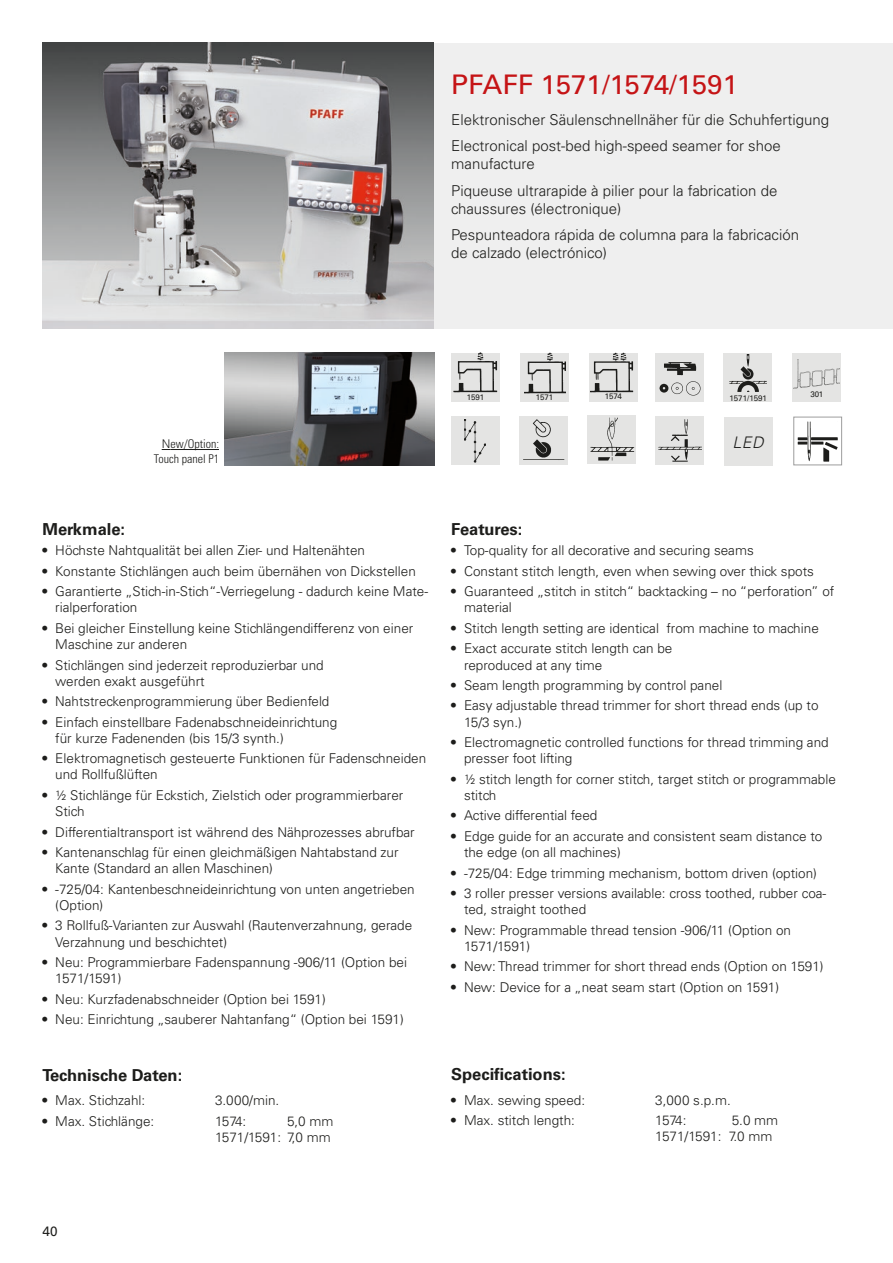
<style>
.page{position:relative;width:893px;height:1263px;background:#fff}
.page>*{position:absolute;margin:0;border:0;box-sizing:border-box;transform-origin:0 0}
.ueberschriften_links{font:27px "Univers";color:#c51416}
.Zwischenüberschrift{font:700 16.5px "Univers";color:#1d1d1b}
.t1{font:italic 300 15.9px "Univers";color:#1d1d1b}
.Titel_2{font:300 15px/18px "Univers";color:#1d1d1b}
.t2{font:300 13.5px/16.2px "Univers";color:#1d1d1b}
.t3{font:13.5px "Univers";color:#1d1d1b}
.fließtext_frei{font:300 condensed 12px/14.4px "Univers LT Std";color:#1d1d1b;text-align:right}
.Piktogramme{font:7.95px "Univers";color:#1d1d1b}
.s1{font-family:"Univers";font-stretch:normal}
.s2{font-weight:400}
</style>
<div class="page">
<div style="left:376px;top:43px;width:517px;height:286px;background:#efefef"></div>
<div style="left:655px;top:353px;width:49px;height:49px;background:#e4e4e3"></div>
<img style="left:660px;top:362px;width:40px;height:34px">
<div style="left:451px;top:353px;width:49px;height:49px;background:#e4e4e3"></div>
<div style="left:589px;top:353px;width:48px;height:49px;background:#e4e4e3"></div>
<img style="left:591px;top:353px;width:42px;height:40px">
<div style="left:655px;top:416px;width:49px;height:49px;background:#e4e4e3"></div>
<img style="left:658px;top:419px;width:44px;height:43px">
<div style="left:587px;top:415px;width:49px;height:49px;background:#e4e4e3"></div>
<img style="left:590px;top:418px;width:44px;height:43px">
<div style="left:451px;top:416px;width:49px;height:49px;background:#e4e4e3"></div>
<img style="left:465px;top:419px;width:21px;height:43px">
<div style="left:723px;top:353px;width:49px;height:49px;background:#e4e4e3"></div>
<div style="left:792px;top:353px;width:49px;height:49px;background:#e4e4e3"></div>
<img style="left:793px;top:360px;width:47px;height:28px">
<div style="left:519px;top:416px;width:49px;height:49px;background:#e4e4e3"></div>
<img style="left:523px;top:419px;width:42px;height:41px">
<div style="left:793px;top:417px;width:49px;height:48px;border:1px solid #9d9d9d"></div>
<img style="left:798px;top:422px;width:40px;height:39px">
<div style="left:520px;top:353px;width:49px;height:49px;background:#e4e4e3"></div>
<img style="left:524px;top:353px;width:42px;height:40px">
<div style="left:724px;top:417px;width:49px;height:49px;background:#e4e4e3"></div>
<img style="left:730px;top:354px;width:37px;height:37px">
<img style="left:454px;top:352px;width:43px;height:41px">
<img style="left:43px;top:43px;width:390px;height:285px">
<img style="left:225px;top:353px;width:209px;height:112px">
<hr style="left:170px;top:449px;width:49px;height:1px;background:#1d1d1b">
<p class="ueberschriften_links" style="left:451px;top:68px;width:288px">PFAFF 1571/1574/1591</p>
<p class="Titel_2" style="left:451px;top:110px;width:379px">Elektronischer Säulenschnellnäher für die Schuhfertigung</p>
<p class="Titel_2" style="left:451px;top:137px;width:331px">Electronical post-bed high-speed seamer for shoe manufacture</p>
<p class="Titel_2" style="left:451px;top:181px;width:328px">Piqueuse ultrarapide à pilier pour la fabrication de chaussures (électronique)</p>
<p class="Titel_2" style="left:451px;top:226px;width:349px">Pespunteadora rápida de columna para la fabricación de calzado (electrónico)</p>
<p class="fließtext_frei" style="left:154px;top:437px;width:67px"><span class="s1">N</span>ew/Option:<br>Touch panel P1</p>
<p class="Zwischenüberschrift" style="left:43px;top:519px;width:84px">Merkmale:</p>
<p class="t2" style="left:43px;top:542px;width:324px"><span class="s2">•</span> Höchste Nahtqualität bei allen Zier- und Haltenähten</p>
<p class="t2" style="left:43px;top:563px;width:375px"><span class="s2">•</span> Konstante Stichlängen auch beim übernähen von Dickstellen</p>
<p class="t2" style="left:55px;top:583px;width:374px;text-indent:-13px"><span class="s2">•</span> Garantierte „Stich-in-Stich“-Verriegelung - dadurch keine Mate&shy;rialperforation</p>
<p class="t2" style="left:55px;top:620px;width:360px;text-indent:-13px"><span class="s2">•</span> Bei gleicher Einstellung keine Stichlängendifferenz von einer<br>Maschine zur anderen</p>
<p class="t2" style="left:55px;top:657px;width:270px;text-indent:-13px"><span class="s2">•</span> Stichlängen sind jederzeit reproduzierbar und werden exakt ausgeführt</p>
<p class="t2" style="left:43px;top:693px;width:288px"><span class="s2">•</span> Nahtstreckenprogrammierung über Bedienfeld</p>
<p class="t2" style="left:55px;top:714px;width:283px;text-indent:-13px"><span class="s2">•</span> Einfach einstellbare Fadenabschneideinrichtung für kurze Fadenenden (bis 15/3 synth.)</p>
<p class="t2" style="left:55px;top:750px;width:373px;text-indent:-13px"><span class="s2">•</span> Elektromagnetisch gesteuerte Funktionen für Fadenschneiden und Rollfußlüften</p>
<p class="t2" style="left:55px;top:787px;width:350px;text-indent:-13px"><span class="s2">•</span> ½ Stichlänge für Eckstich, Zielstich oder programmierbarer<br>Stich</p>
<p class="t2" style="left:43px;top:824px;width:374px"><span class="s2">•</span> Differentialtransport ist während des Nähprozesses abrufbar</p>
<p class="t2" style="left:55px;top:844px;width:345px;text-indent:-13px"><span class="s2">•</span> Kantenanschlag für einen gleichmäßigen Nahtabstand zur<br>Kante (Standard an allen Maschinen)</p>
<p class="t2" style="left:55px;top:881px;width:361px;text-indent:-13px"><span class="s2">•</span> -725/04: Kantenbeschneideinrichtung von unten angetrieben (Option)</p>
<p class="t2" style="left:55px;top:917px;width:358px;text-indent:-13px"><span class="s2">•</span> 3 Rollfuß-Varianten zur Auswahl (Rautenverzahnung, gerade<br>Verzahnung und beschichtet)</p>
<p class="t2" style="left:55px;top:954px;width:353px;text-indent:-13px"><span class="s2">•</span> Neu: Programmierbare Fadenspannung -906/11 (Option bei<br>1571/1591)</p>
<p class="t2" style="left:43px;top:991px;width:285px"><span class="s2">•</span> Neu: Kurzfadenabschneider (Option bei 1591)</p>
<p class="t2" style="left:43px;top:1011px;width:363px"><span class="s2">•</span> Neu: Einrichtung „sauberer Nahtanfang“ (Option bei 1591)</p>
<p class="Zwischenüberschrift" style="left:43px;top:1065px;width:141px">Technische Daten:</p>
<p class="t2" style="left:43px;top:1092px;width:104px"><span class="s2">•</span> Max. Stichzahl:</p>
<p class="t2" style="left:215px;top:1092px;width:66px">3.000/min.</p>
<p class="t2" style="left:43px;top:1113px;width:113px"><span class="s2">•</span> Max. Stichlänge:</p>
<p class="t2" style="left:215px;top:1113px;width:33px">1574:</p>
<p class="t2" style="left:215px;top:1113px;width:120px;text-align:right">5,0 mm<br>1571/1591: 7,0 mm</p>
<p class="Piktogramme" style="left:467px;top:392px;width:19px">1591</p>
<p class="Piktogramme" style="left:605px;top:392px;width:19px">1574</p>
<p class="Piktogramme" style="left:810px;top:390px;width:14px">301</p>
<p class="Piktogramme" style="left:536px;top:392px;width:19px">1571</p>
<p class="Piktogramme" style="left:729px;top:393px;width:39px">1571/1591</p>
<p class="t1" style="left:732px;top:433px;width:33px">LED</p>
<p class="Zwischenüberschrift" style="left:451px;top:519px;width:73px">Features:</p>
<p class="t2" style="left:451px;top:542px;width:304px"><span class="s2">•</span> Top-quality for all decorative and securing seams</p>
<p class="t2" style="left:451px;top:563px;width:364px"><span class="s2">•</span> Constant stitch length, even when sewing over thick spots</p>
<p class="t2" style="left:464px;top:583px;width:372px;text-indent:-13px"><span class="s2">•</span> Guaranteed „stitch in stitch“ backtacking – no “perforation” of material</p>
<p class="t2" style="left:451px;top:620px;width:369px"><span class="s2">•</span> Stitch length setting are identical from machine to machine</p>
<p class="t2" style="left:464px;top:640px;width:210px;text-indent:-13px"><span class="s2">•</span> Exact accurate stitch length can be reproduced at any time</p>
<p class="t2" style="left:451px;top:677px;width:273px"><span class="s2">•</span> Seam length programming by control panel</p>
<p class="t2" style="left:464px;top:697px;width:356px;text-indent:-13px"><span class="s2">•</span> Easy adjustable thread trimmer for short thread ends (up to<br>15/3 syn.)</p>
<p class="t2" style="left:464px;top:734px;width:366px;text-indent:-13px"><span class="s2">•</span> Electromagnetic controlled functions for thread trimming and presser foot lifting</p>
<p class="t2" style="left:464px;top:771px;width:373px;text-indent:-13px"><span class="s2">•</span> ½ stitch length for corner stitch, target stitch or programmable stitch</p>
<p class="t2" style="left:451px;top:807px;width:148px"><span class="s2">•</span> Active differential feed</p>
<p class="t2" style="left:464px;top:828px;width:360px;text-indent:-13px"><span class="s2">•</span> Edge guide for an accurate and consistent seam distance to the edge (on all machines)</p>
<p class="t2" style="left:451px;top:865px;width:367px"><span class="s2">•</span> -725/04: Edge trimming mechanism, bottom driven (option)</p>
<p class="t2" style="left:464px;top:885px;width:364px;text-indent:-13px"><span class="s2">•</span> 3 roller presser versions available: cross toothed, rubber coa&shy;ted, straight toothed</p>
<p class="t2" style="left:464px;top:922px;width:328px;text-indent:-13px"><span class="s2">•</span> New: Programmable thread tension -906/11 (Option on<br>1571/1591)</p>
<p class="t2" style="left:451px;top:958px;width:374px"><span class="s2">•</span> New: Thread trimmer for short thread ends (Option on 1591)</p>
<p class="t2" style="left:451px;top:979px;width:329px"><span class="s2">•</span> New: Device for a „neat seam start (Option on 1591)</p>
<p class="Zwischenüberschrift" style="left:451px;top:1064px;width:116px">Specifications:</p>
<p class="t2" style="left:451px;top:1092px;width:135px"><span class="s2">•</span> Max. sewing speed:</p>
<p class="t2" style="left:655px;top:1092px;width:77px">3,000 s.p.m.</p>
<p class="t2" style="left:451px;top:1112px;width:125px"><span class="s2">•</span> Max. stitch length:</p>
<p class="t2" style="left:655px;top:1112px;width:33px">1574:</p>
<p class="t2" style="left:655px;top:1112px;width:124px;text-indent:77px">5.0 mm<br>1571/1591: 7.0 mm</p>
<p class="t3" style="left:43px;top:1223px;width:17px">40</p>
</div>
